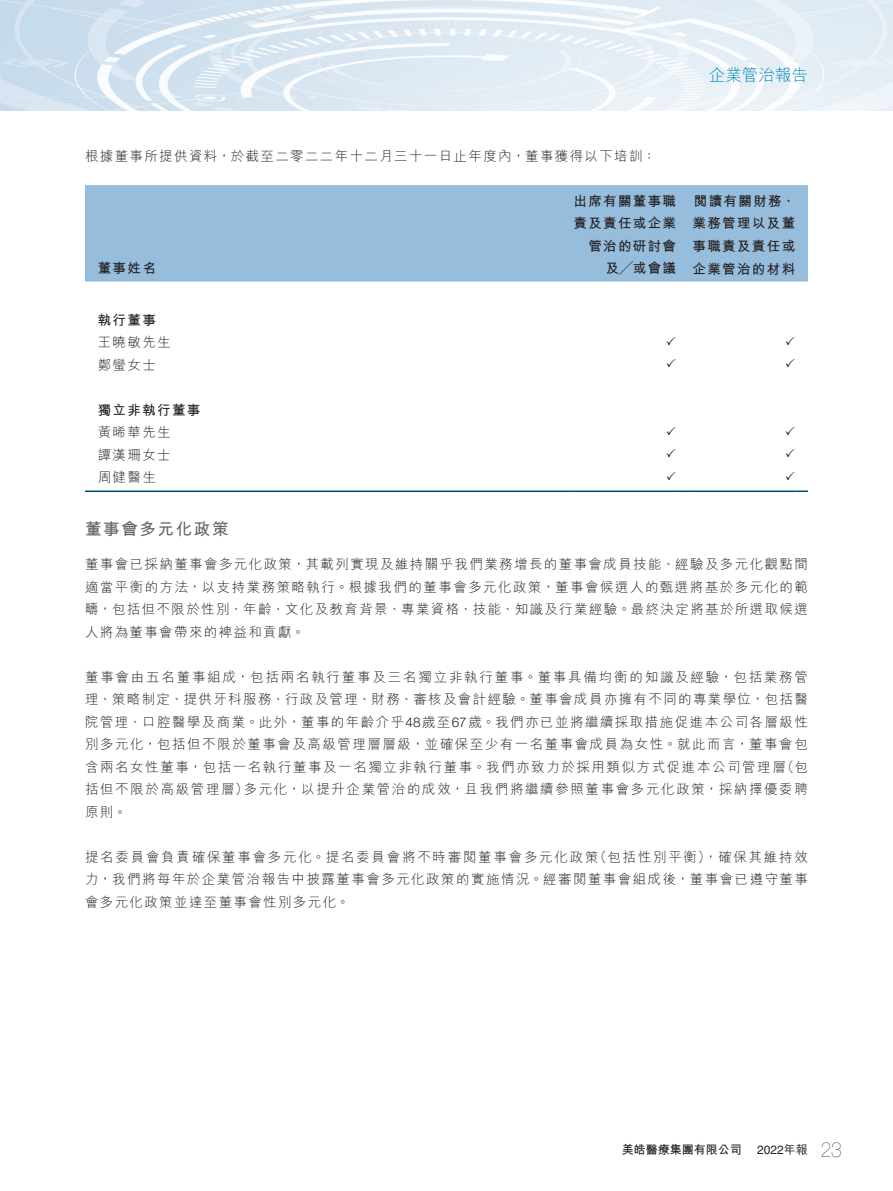
<style>
.page{position:relative;width:893px;height:1191px;background:#fff}
.page>*{position:absolute;margin:0;border:0;box-sizing:border-box;transform-origin:0 0}
.t1{font:700 16.5px "M Hei HK";letter-spacing:.1em;color:#636366}
.t2{font:300 16.5px "M Hei HK";color:#0089bb}
.t3{font:300 13.5px/22.5px "M Hei HK";letter-spacing:.1em;color:#231f20;text-align:justify}
.t4{font:700 13.5px/22.5px "M Hei HK";letter-spacing:.1em;color:#231f20;text-align:right}
.t5{font:700 12px "M Hei HK";color:#231f20}
.t6{font:12px "Helvetica LT Std";color:#231f20}
.s1{font-family:"Helvetica Neue LT Std"}
.s2{font-family:"M Hei HK";font-weight:500}
.s3{font-family:"Helvetica Neue LT Std";font-weight:200;font-size:21px}
</style>
<div class="page">
<img style="left:0;top:0;width:893px;height:111px">
<div style="left:85px;top:185px;width:723px;height:96px;background:#96bddb"></div>
<hr style="left:570px;top:490px;width:106px;height:2px;background:#004b6a">
<svg style="left:676px;top:490px;width:13px;height:2px"></svg>
<hr style="left:689px;top:490px;width:106px;height:2px;background:#004b6a">
<svg style="left:795px;top:490px;width:13px;height:2px"></svg>
<hr style="left:85px;top:490px;width:485px;height:2px;background:#004b6a">
<p class="t3" style="left:85px;top:144px;width:573px">根據董事所提供資料，於截至二零二二年十二月三十一日止年度內，董事獲得以下培訓：</p>
<p class="t2" style="left:709px;top:66px;width:101px">企業管治報告</p>
<p class="t4" style="left:98px;top:256px;width:60px">董事姓名</p>
<p class="t4" style="left:573px;top:189px;width:104px">出席有關董事職責及責任或企業管治的研討會及╱或會議</p>
<p class="t4" style="left:693px;top:189px;width:104px;text-align:justify">閱讀有關財務、業務管理以及董事職責及責任或企業管治的材料</p>
<p class="t4" style="left:98px;top:307px;width:60px">執行董事</p>
<p class="t3" style="left:98px;top:331px;width:74px">王曉敏先生鄭蠻女士</p>
<p class="t4" style="left:98px;top:397px;width:104px">獨立非執行董事</p>
<p class="t3" style="left:98px;top:421px;width:74px">黃晞華先生譚漢珊女士周健醫生</p>
<p class="t1" style="left:85px;top:517px;width:145px">董事會多元化政策</p>
<p class="t3" style="left:85px;top:552px;width:724px">董事會已採納董事會多元化政策，其載列實現及維持關乎我們業務增長的董事會成員技能、經驗及多元化觀點間適當平衡的方法，以支持業務策略執行。根據我們的董事會多元化政策，董事會候選人的甄選將基於多元化的範疇，包括但不限於性別、年齡、文化及教育背景、專業資格、技能、知識及行業經驗。最終決定將基於所選取候選人將為董事會帶來的裨益和貢獻。</p>
<p class="t3" style="left:85px;top:665px;width:724px">董事會由五名董事組成，包括兩名執行董事及三名獨立非執行董事。董事具備均衡的知識及經驗，包括業務管理、策略制定、提供牙科服務、行政及管理、財務、審核及會計經驗。董事會成員亦擁有不同的專業學位，包括醫院管理、口腔醫學及商業。此外，董事的年齡介乎<span class="s1">48</span>歲至<span class="s1">67</span>歲。我們亦已並將繼續採取措施促進本公司各層級性別多元化，包括但不限於董事會及高級管理層層級，並確保至少有一名董事會成員為女性。就此而言，董事會包含兩名女性董事，包括一名執行董事及一名獨立非執行董事。我們亦致力於採用類似方式促進本公司管理層（包括但不限於高級管理層）多元化，以提升企業管治的成效，且我們將繼續參照董事會多元化政策，採納擇優委聘原則。</p>
<p class="t3" style="left:85px;top:845px;width:724px">提名委員會負責確保董事會多元化。提名委員會將不時審閱董事會多元化政策（包括性別平衡），確保其維持效力，我們將每年於企業管治報告中披露董事會多元化政策的實施情況。經審閱董事會組成後，董事會已遵守董事會多元化政策並達至董事會性別多元化。</p>
<p class="t5" style="left:622px;top:1141px;width:122px">美皓醫療集團有限公司</p>
<p class="t6" style="left:757px;top:1143px;width:86px">2022<span class="s2">年報</span> <span class="s3">23</span></p>
</div>
